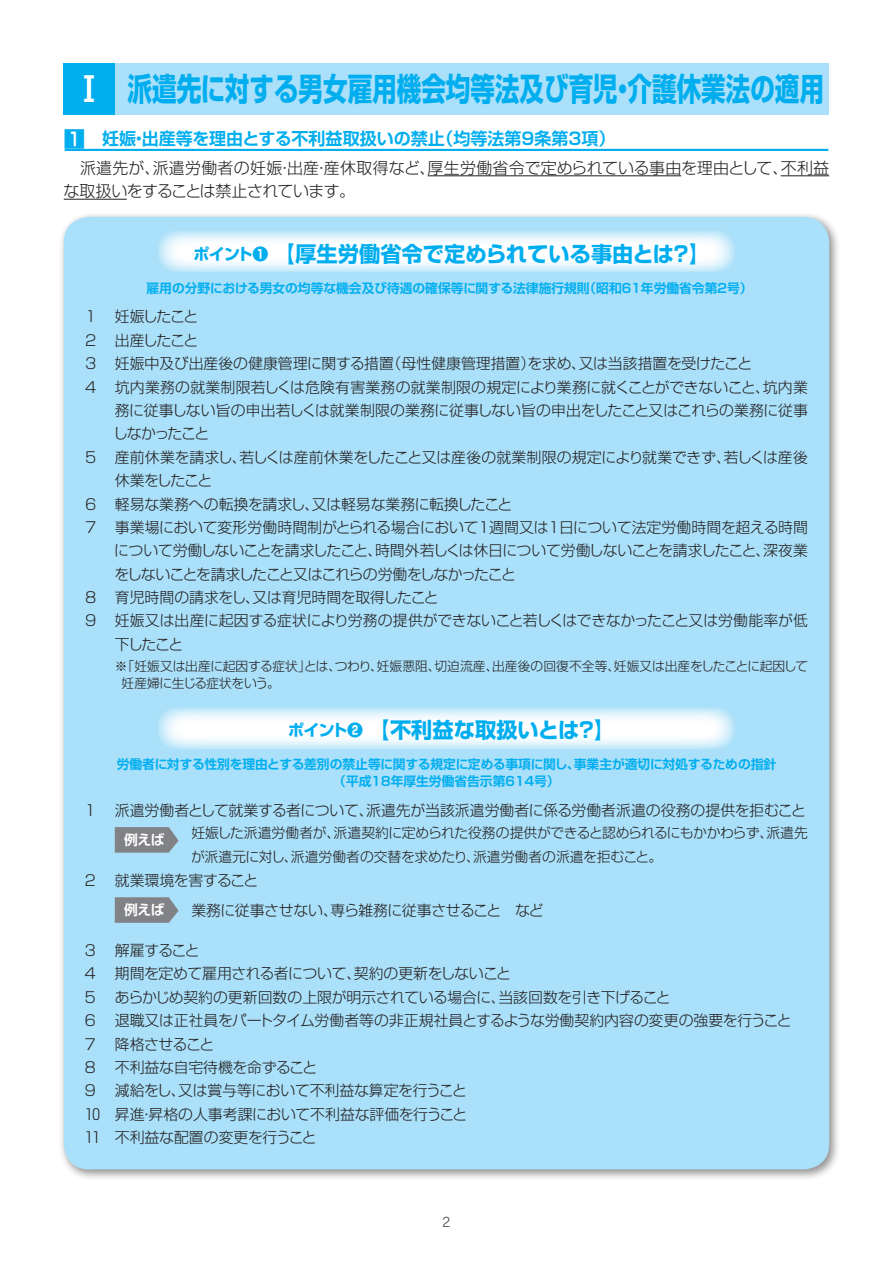
<style>
.page{position:relative;width:893px;height:1263px;background:#fff}
.page>*{position:absolute;margin:0;border:0;box-sizing:border-box;transform-origin:0 0}
.t1{font:500 34.05px "Shin Go Pro";color:#fff}
.t2{font:700 31.95px "Shin Go Pro";color:#00aeef;scale:.77 1}
.t3{font:700 21.3px "Shin Go Pro";color:#00aeef}
.t4{font:700 16.95px "Shin Go Pro De";color:#00aeef}
.t5{font:300 15.9px/23.4px "Shin Go Pro";color:#231f20}
.t6{font:300 14.85px/23.4px "Shin Go Pro";letter-spacing:-.02em;color:#231f20}
.t7{font:300 14.85px "Shin Go Pro";color:#231f20}
.t8{font:300 14.85px "Shin Go Pro";letter-spacing:-.04em;color:#231f20}
.t9{font:300 14.85px "Shin Go Pro";letter-spacing:.015em;color:#231f20}
.t10{font:300 14.85px "Shin Go Pro";letter-spacing:-.075em;color:#231f20}
.t11{font:300 14.85px "Shin Go Pro";letter-spacing:-.1em;color:#231f20}
.t12{font:300 14.85px "Shin Go Pro";letter-spacing:-.085em;color:#231f20}
.t13{font:300 13.8px/23.4px "Shin Go Pro";letter-spacing:-.015em;color:#231f20}
.t14{font:700 13.8px "Shin Go Pro De";letter-spacing:-.03em;color:#fff}
.t15{font:700 12.75px/17px "Shin Go Pro De";color:#00aeef;text-align:center}
.t16{font:300 12.75px/17px "Shin Go Pro";letter-spacing:-.015em;color:#231f20}
.t17{font:300 12.75px "Jun 101 Pro";color:#231f20}
.s1{font-size:21.3px}
.s2{font-size:15.9px}
</style>
<div class="page">
<div style="left:59px;top:212px;width:781px;height:969px;background:#231f20;opacity:.5"></div>
<div style="left:64px;top:217px;width:765px;height:952px;background:#aae0f9;border-radius:26px"></div>
<div style="left:64px;top:64px;width:765px;height:51px;background:#aae0f9"></div>
<hr style="left:65px;top:149px;width:763px;height:2px;background:#00aeef">
<hr style="left:428px;top:175px;width:253px;height:1px;background:#231f20">
<hr style="left:781px;top:175px;width:48px;height:1px;background:#231f20">
<hr style="left:64px;top:199px;width:63px;height:1px;background:#231f20">
<div style="left:64px;top:64px;width:51px;height:51px;background:#00aeef"></div>
<svg style="left:157px;top:230px;width:579px;height:42px;background:#e9f6fd"></svg>
<svg style="left:157px;top:707px;width:579px;height:42px;background:#e9f6fd"></svg>
<svg style="left:115px;top:827px;width:64px;height:26px;background:#848b90"></svg>
<svg style="left:115px;top:897px;width:64px;height:26px;background:#848b90"></svg>
<h2 class="t2" style="left:128px;top:64px;width:906px">派遣先に対する男女雇用機会均等法及び育児・介護休業法の適用</h2>
<p class="t4" style="left:64px;top:124px;width:553px"><span class="s1">1</span>　妊娠・出産等を理由とする不利益取扱いの禁止（均等法第9条第3項）</p>
<p class="t5" style="left:64px;top:154px;width:767px">　派遣先が、派遣労働者の妊娠・出産・産休取得など、厚生労働省令で定められている事由を理由として、不利益な取扱いをすることは禁止されています。</p>
<h1 class="t1" style="left:72px;top:61px;width:36px">Ⅰ</h1>
<h3 class="t3" style="left:193px;top:237px;width:518px"><span class="s2">ポイント❶　</span>【厚生労働省令で定められている事由とは？】</h3>
<p class="t15" style="left:147px;top:278px;width:607px">雇用の分野における男女の均等な機会及び待遇の確保等に関する法律施行規則（昭和６１年労働省令第２号）</p>
<p class="t6" style="left:85px;top:303px;width:115px">1 妊娠したこと</p>
<p class="t6" style="left:85px;top:327px;width:115px">2 出産したこと</p>
<p class="t7" style="left:85px;top:351px;width:669px">3 妊娠中及び出産後の健康管理に関する措置（母性健康管理措置）を求め、又は当該措置を受けたこと</p>
<p class="t9" style="left:85px;top:375px;width:724px">4 坑内業務の就業制限若しくは危険有害業務の就業制限の規定により業務に就くことができないこと、坑内業</p>
<p class="t6" style="left:115px;top:397px;width:695px">務に従事しない旨の申出若しくは就業制限の業務に従事しない旨の申出をしたこと又はこれらの業務に従事</p>
<p class="t11" style="left:113px;top:421px;width:98px">しなかったこと</p>
<p class="t6" style="left:85px;top:444px;width:724px">5 産前休業を請求し、若しくは産前休業をしたこと又は産後の就業制限の規定により就業できず、若しくは産後</p>
<p class="t12" style="left:115px;top:468px;width:99px">休業をしたこと</p>
<p class="t6" style="left:85px;top:490px;width:429px">6 軽易な業務への転換を請求し、又は軽易な業務に転換したこと</p>
<p class="t6" style="left:85px;top:514px;width:724px">7 事業場において変形労働時間制がとられる場合において１週間又は１日について法定労働時間を超える時間</p>
<p class="t8" style="left:114px;top:538px;width:695px">について労働しないことを請求したこと、時間外若しくは休日について労働しないことを請求したこと、深夜業</p>
<p class="t10" style="left:114px;top:562px;width:403px">をしないことを請求したこと又はこれらの労働をしなかったこと</p>
<p class="t6" style="left:85px;top:584px;width:355px">8 育児時間の請求をし、又は育児時間を取得したこと</p>
<p class="t6" style="left:85px;top:607px;width:724px">9 妊娠又は出産に起因する症状により労務の提供ができないこと若しくはできなかったこと又は労働能率が低</p>
<p class="t6" style="left:115px;top:631px;width:70px">下したこと</p>
<p class="t16" style="left:122px;top:656px;width:688px;text-indent:-7px">※「妊娠又は出産に起因する症状」とは、つわり、妊娠悪阻、切迫流産、出産後の回復不全等、妊娠又は出産をしたことに起因して妊産婦に生じる症状をいう。</p>
<h3 class="t3" style="left:288px;top:713px;width:329px"><span class="s2">ポイント❷　</span>【不利益な取扱いとは？】</h3>
<p class="t15" style="left:117px;top:754px;width:661px">労働者に対する性別を理由とする差別の禁止等に関する規定に定める事項に関し、事業主が適切に対処するための指針（平成１８年厚生労働省告示第６１４号）</p>
<p class="t7" style="left:83px;top:798px;width:724px">１ 派遣労働者として就業する者について、派遣先が当該派遣労働者に係る労働者派遣の役務の提供を拒むこと</p>
<p class="t13" style="left:191px;top:819px;width:618px">妊娠した派遣労働者が、派遣契約に定められた役務の提供ができると認められるにもかかわらず、派遣先が派遣元に対し、派遣労働者の交替を求めたり、派遣労働者の派遣を拒むこと。</p>
<p class="t6" style="left:191px;top:864px;width:354px;line-height:29.7px;text-indent:-108px">２ 就業環境を害すること<br>業務に従事させない、専ら雑務に従事させること　など</p>
<p class="t6" style="left:83px;top:937px;width:710px">３ 解雇すること<br>４ 期間を定めて雇用される者について、契約の更新をしないこと<br>５ あらかじめ契約の更新回数の上限が明示されている場合に、当該回数を引き下げること<br>６ 退職又は正社員をパートタイム労働者等の非正規社員とするような労働契約内容の変更の強要を行うこと<br>７ 降格させること<br>８ 不利益な自宅待機を命ずること<br>９ 減給をし、又は賞与等において不利益な算定を行うこと<br>10 昇進・昇格の人事考課において不利益な評価を行うこと<br>11 不利益な配置の変更を行うこと</p>
<p class="t14" style="left:124px;top:828px;width:42px">例えば</p>
<p class="t14" style="left:124px;top:899px;width:42px">例えば</p>
<p class="t17" style="left:442px;top:1212px;width:10px">2</p>
</div>
